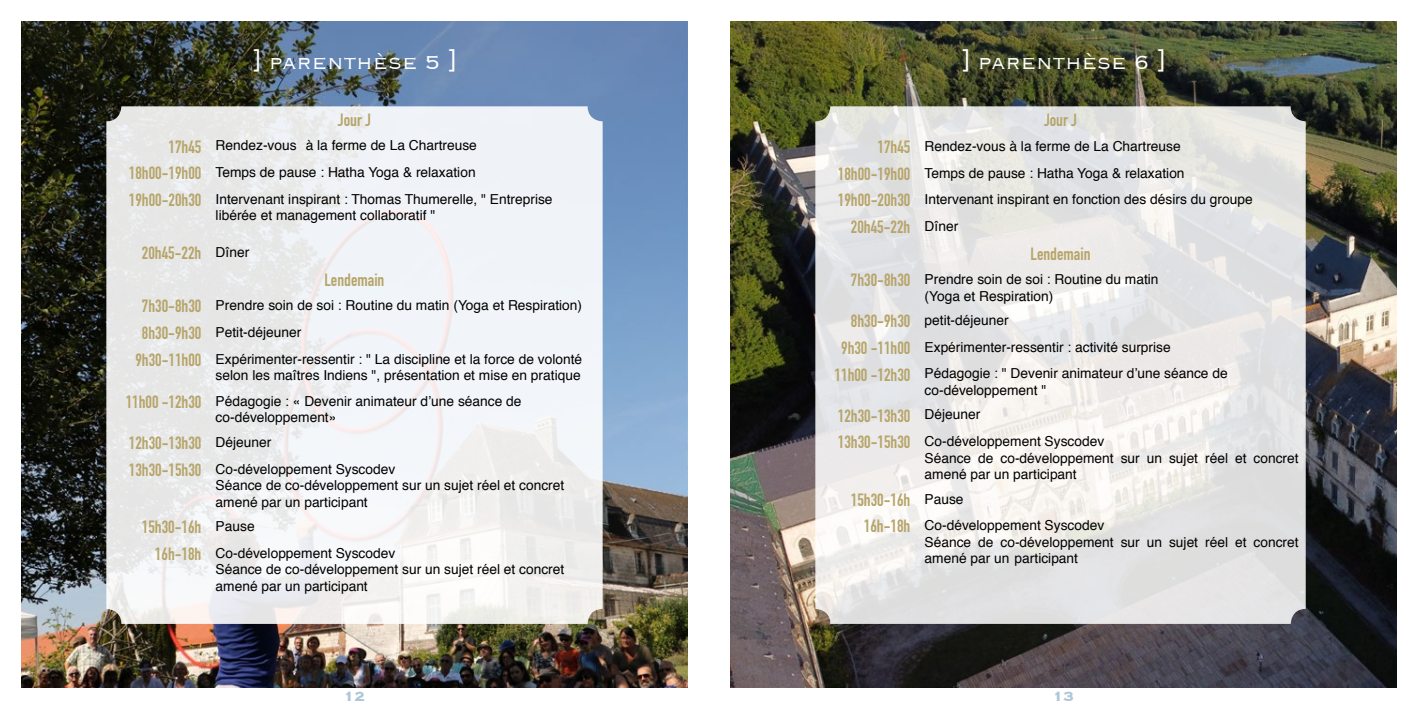
<style>
.page{position:relative;width:1418px;height:709px;background:#fff}
.page>*{position:absolute;margin:0;border:0;box-sizing:border-box;transform-origin:0 0}
.t1{font:300 25px "Copperplate";color:#fff}
.t2{font:17.5px "DIN Engschrift LT Pro";color:#b6a469}
.t3{font:700 17.5px "Copperplate";color:#aec7d7}
.t4{font:13.75px/16.5px "Helvetica";color:#000}
.s1{font-family:"DIN2014";font-weight:400}
.s2{font-family:"DIN Engschrift LT Pro";font-size:17.5px;color:#b6a469}
.s3{font-family:"Helvetica";font-size:13.75px;color:#000}
</style>
<div class="page">
<img style="left:21px;top:21px;width:666px;height:666px">
<div style="left:106px;top:106px;width:496px;height:518px;background:linear-gradient(to bottom,#ebeef1,#f2f1f1);border-radius:15px"></div>
<img style="left:730px;top:21px;width:666px;height:666px">
<svg style="left:815px;top:106px;width:490px;height:518px;background:#e7e6e6"></svg>
<h1 class="t1" style="left:253px;top:46px;width:205px"><span class="s1">]</span> parenthèse 5 <span class="s1">]</span></h1>
<p class="t2" style="left:338px;top:109px;width:34px">Jour J</p>
<p class="t4" style="left:129px;top:133px;width:425px;line-height:26.6px;text-indent:40px"><span class="s2">17h45</span> Rendez-vous à la ferme de La Chartreuse<br><span class="s2">18h00-19h00</span> Temps de pause : Hatha Yoga &amp; relaxation<br><span class="s2">19h00-20h30</span> Intervenant inspirant : Thomas Thumerelle, " Entreprise</p>
<p class="t4" style="left:216px;top:207px;width:221px">libérée et management collaboratif "</p>
<p class="t2" style="left:142px;top:243px;width:109px">20h45-22h <span class="s3">Dîner</span></p>
<p class="t2" style="left:324px;top:269px;width:61px">Lendemain</p>
<p class="t4" style="left:142px;top:298px;width:442px"><span class="s2">7h30-8h30</span> Prendre soin de soi : Routine du matin (Yoga et Respiration)</p>
<p class="t4" style="left:142px;top:324px;width:161px"><span class="s2">8h30-9h30</span> Petit-déjeuner</p>
<p class="t4" style="left:135px;top:351px;width:448px"><span class="s2">9h30-11h00</span> Expérimenter-ressentir : " La discipline et la force de volonté</p>
<p class="t4" style="left:126px;top:363px;width:456px;line-height:25.8px;text-indent:90px">selon les maîtres Indiens ", présentation et mise en pratique<br><span class="s2">11h00 -12h30</span> Pédagogie : « Devenir animateur d’une séance de</p>
<p class="t4" style="left:216px;top:410px;width:122px">co-développement»</p>
<p class="t2" style="left:129px;top:432px;width:144px">12h30-13h30 <span class="s3">Déjeuner</span></p>
<p class="t4" style="left:216px;top:461px;width:350px;text-indent:-87px"><span class="s2">13h30-15h30</span> Co-développement Syscodev<br>Séance de co-développement sur un sujet réel et concret amené par un participant</p>
<p class="t2" style="left:142px;top:517px;width:114px">15h30-16h <span class="s3">Pause</span></p>
<p class="t4" style="left:216px;top:545px;width:350px;text-indent:-61px"><span class="s2">16h-18h</span> Co-développement Syscodev<br>Séance de co-développement sur un sujet réel et concret amené par un participant</p>
<h1 class="t1" style="left:961px;top:46px;width:205px"><span class="s1">]</span> parenthèse 6 <span class="s1">]</span></h1>
<p class="t2" style="left:1044px;top:110px;width:34px">Jour J</p>
<p class="t4" style="left:838px;top:133px;width:416px;line-height:26.6px;text-indent:40px"><span class="s2">17h45</span> Rendez-vous à la ferme de La Chartreuse<br><span class="s2">18h00-19h00</span> Temps de pause : Hatha Yoga &amp; relaxation<br><span class="s2">19h00-20h30</span> Intervenant inspirant en fonction des désirs du groupe</p>
<p class="t2" style="left:851px;top:216px;width:109px">20h45-22h <span class="s3">Dîner</span></p>
<p class="t2" style="left:1030px;top:243px;width:61px">Lendemain</p>
<p class="t4" style="left:924px;top:271px;width:235px;text-indent:-74px"><span class="s2">7h30-8h30</span> Prendre soin de soi : Routine du matin (Yoga et Respiration)</p>
<p class="t4" style="left:851px;top:312px;width:159px"><span class="s2">8h30-9h30</span> petit-déjeuner</p>
<p class="t4" style="left:841px;top:339px;width:331px"><span class="s2">9h30 -11h00</span> Expérimenter-ressentir : activité surprise</p>
<p class="t4" style="left:834px;top:366px;width:394px"><span class="s2">11h00 -12h30</span> Pédagogie : " Devenir animateur d’une séance de</p>
<p class="t4" style="left:924px;top:382px;width:123px">co-développement "</p>
<p class="t2" style="left:838px;top:405px;width:144px">12h30-13h30 <span class="s3">Déjeuner</span></p>
<p class="t4" style="left:924px;top:433px;width:375px;text-indent:-87px"><span class="s2">13h30-15h30</span> Co-développement Syscodev<br>Séance de co-développement sur un sujet réel et concret amené par un participant</p>
<p class="t2" style="left:851px;top:489px;width:114px">15h30-16h <span class="s3">Pause</span></p>
<p class="t4" style="left:924px;top:517px;width:375px;text-indent:-61px"><span class="s2">16h-18h</span> Co-développement Syscodev<br>Séance de co-développement sur un sujet réel et concret amené par un participant</p>
<p class="t3" style="left:344px;top:685px;width:23px">12</p>
<p class="t3" style="left:1052px;top:685px;width:23px">13</p>
</div>
